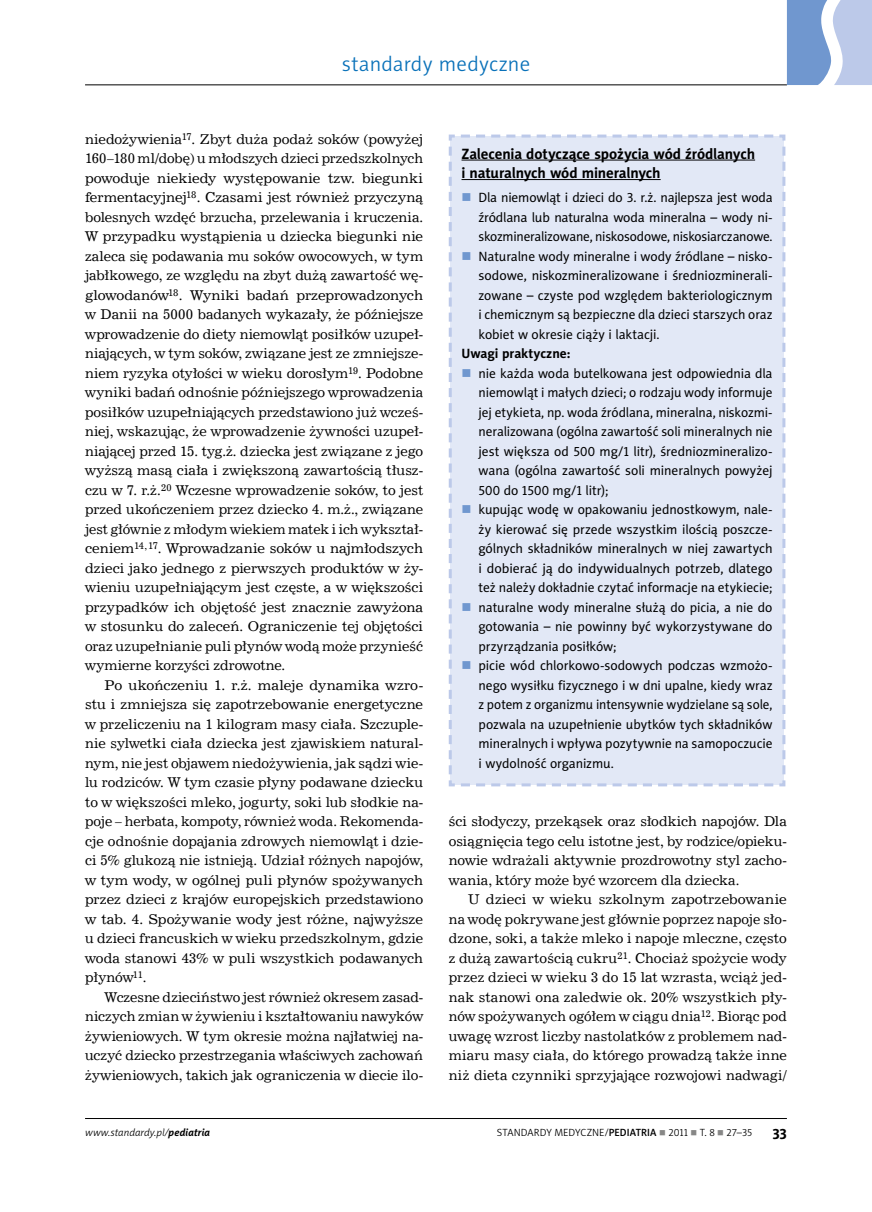
<style>
.page{position:relative;width:872px;height:1212px;background:#fff}
.page>*{position:absolute;margin:0;border:0;box-sizing:border-box;transform-origin:0 0}
.t1{font:21px "Naomi Sans EFN Light";letter-spacing:.005em;color:#0971b9}
.t2{font:700 15px/19.5px "Naomi Sans EFN";letter-spacing:-.005em;color:#000}
.t3{font:13.5px/19.5px "News 702 EU";color:#000;text-align:justify}
.t4{font:13.5px/19.5px "Naomi Sans EFN";letter-spacing:-.005em;color:#000;text-align:justify}
.t5{font:700 13.5px "Naomi Sans EFN";color:#000}
.t6{font:10.5px "Naomi Sans EFN Light";color:#000}
.t7{font:italic 10.5px "Naomi Sans EFN Light";letter-spacing:.005em;color:#000}
.s1{color:#7097cf}
.s2{font-family:"Naomi Sans EFN";font-weight:700}
.s3{font-family:"Naomi Sans EFN Medium"}
.s4{color:#878786}
</style>
<div class="page">
<hr style="left:85px;top:85px;width:702px;height:1px;background:#000">
<hr style="left:85px;top:1118px;width:702px;height:1px;background:#000">
<svg style="left:787px;top:0;width:85px;height:85px;background:#a3bae0"></svg>
<div style="left:448px;top:134px;width:338px;height:653px;background:#e2e8f6"></div>
<h1 class="t1" style="left:342px;top:52px;width:190px">standardy medyczne</h1>
<p class="t3" style="left:85px;top:129px;width:340px">niedożywienia<sup>17</sup>. Zbyt duża podaż soków (powyżej 160–180 ml/dobę) u młodszych dzieci przedszkolnych powoduje niekiedy występowanie tzw. biegunki fermentacyjnej<sup>18</sup>. Czasami jest również przyczyną bolesnych wzdęć brzucha, przelewania i kruczenia.<br>W przypadku wystąpienia u dziecka biegunki nie zaleca się podawania mu soków owocowych, w tym jabłkowego, ze względu na zbyt dużą zawartość wę&shy;glowodanów<sup>18</sup>. Wyniki badań przeprowadzonych w Danii na 5000 badanych wykazały, że późniejsze wprowadzenie do diety niemowląt posiłków uzupeł&shy;niających, w tym soków, związane jest ze zmniejsze&shy;niem ryzyka otyłości w wieku dorosłym<sup>19</sup>. Podobne wyniki badań odnośnie późniejszego wprowadzenia posiłków uzupełniających przedstawiono już wcześ&shy;niej, wskazując, że wprowadzenie żywności uzupeł&shy;niającej przed 15. tyg.ż. dziecka jest związane z jego wyższą masą ciała i zwiększoną zawartością tłusz&shy;czu w 7. r.ż.<sup>20</sup> Wczesne wprowadzenie soków, to jest przed ukończeniem przez dziecko 4. m.ż., związane jest głównie z młodym wiekiem matek i ich wykształ&shy;ceniem<sup>14,17</sup>. Wprowadzanie soków u najmłodszych dzieci jako jednego z pierwszych produktów w ży&shy;wieniu uzupełniającym jest częste, a w większości przypadków ich objętość jest znacznie zawyżona w stosunku do zaleceń. Ograniczenie tej objętości oraz uzupełnianie puli płynów wodą może przynieść wymierne korzyści zdrowotne.</p>
<p class="t3" style="left:85px;top:675px;width:340px;text-indent:20px">Po ukończeniu 1. r.ż. maleje dynamika wzro&shy;stu i zmniejsza się zapotrzebowanie energetyczne w przeliczeniu na 1 kilogram masy ciała. Szczuple&shy;nie sylwetki ciała dziecka jest zjawiskiem natural&shy;nym, nie jest objawem niedożywienia, jak sądzi wie&shy;lu rodziców. W tym czasie płyny podawane dziecku to w większości mleko, jogurty, soki lub słodkie na&shy;poje – herbata, kompoty, również woda. Rekomenda&shy;cje odnośnie dopajania zdrowych niemowląt i dzie&shy;ci 5% glukozą nie istnieją. Udział różnych napojów, w tym wody, w ogólnej puli płynów spożywanych przez dzieci z krajów europejskich przedstawiono w tab. 4. Spożywanie wody jest różne, najwyższe u dzieci francuskich w wieku przedszkolnym, gdzie woda stanowi 43% w puli wszystkich podawanych płynów<sup>11</sup>.</p>
<p class="t3" style="left:85px;top:987px;width:340px;text-indent:20px">Wczesne dzieciństwo jest również okresem zasad&shy;niczych zmian w żywieniu i kształtowaniu nawyków żywieniowych. W tym okresie można najłatwiej na&shy;uczyć dziecko przestrzegania właściwych zachowań żywieniowych, takich jak ograniczenia w diecie ilo-</p>
<p class="t2" style="left:461px;top:144px;width:295px">Zalecenia dotyczące spożycia wód źródlanych i naturalnych wód mineralnych</p>
<p class="t4" style="left:478px;top:188px;width:296px;text-indent:-17px"><span class="s1">■</span> Dla niemowląt i dzieci do 3. r.ż. najlepsza jest woda źródlana lub naturalna woda mineralna – wody ni&shy;skozmineralizowane, niskosodowe, niskosiarczanowe.</p>
<p class="t4" style="left:478px;top:246px;width:296px;text-indent:-17px"><span class="s1">■</span> Naturalne wody mineralne i wody źródlane – nisko&shy;sodowe, niskozmineralizowane i średniozminerali&shy;zowane – czyste pod względem bakteriologicznym i chemicznym są bezpieczne dla dzieci starszych oraz kobiet w okresie ciąży i laktacji.</p>
<p class="t5" style="left:461px;top:346px;width:110px">Uwagi praktyczne:</p>
<p class="t4" style="left:478px;top:363px;width:296px;text-indent:-17px"><span class="s1">■</span> nie każda woda butelkowana jest odpowiednia dla niemowląt i małych dzieci; o rodzaju wody informuje jej etykieta, np. woda źródlana, mineralna, niskozmi&shy;neralizowana (ogólna zawartość soli mineralnych nie jest większa od 500 mg/1 litr), średniozmineralizo&shy;wana (ogólna zawartość soli mineralnych powyżej 500 do 1500 mg/1 litr);</p>
<p class="t4" style="left:478px;top:500px;width:296px;text-indent:-17px"><span class="s1">■</span> kupując wodę w opakowaniu jednostkowym, nale&shy;ży kierować się przede wszystkim ilością poszcze&shy;gólnych składników mineralnych w niej zawartych i dobierać ją do indywidualnych potrzeb, dlatego też należy dokładnie czytać informacje na etykiecie;</p>
<p class="t4" style="left:478px;top:597px;width:295px;text-indent:-17px"><span class="s1">■</span> naturalne wody mineralne służą do picia, a nie do gotowania – nie powinny być wykorzystywane do przyrządzania posiłków;</p>
<p class="t4" style="left:478px;top:656px;width:296px;text-indent:-17px"><span class="s1">■</span> picie wód chlorkowo-sodowych podczas wzmożo&shy;nego wysiłku fizycznego i w dni upalne, kiedy wraz z potem z organizmu intensywnie wydzielane są sole, pozwala na uzupełnienie ubytków tych składników mineralnych i wpływa pozytywnie na samopoczucie i wydolność organizmu.</p>
<p class="t3" style="left:449px;top:812px;width:340px">ści słodyczy, przekąsek oraz słodkich napojów. Dla osiągnięcia tego celu istotne jest, by rodzice/opieku&shy;nowie wdrażali aktywnie prozdrowotny styl zacho&shy;wania, który może być wzorcem dla dziecka.</p>
<p class="t3" style="left:449px;top:890px;width:340px;text-indent:20px">U dzieci w wieku szkolnym zapotrzebowanie na wodę pokrywane jest głównie poprzez napoje sło&shy;dzone, soki, a także mleko i napoje mleczne, często z dużą zawartością cukru<sup>21</sup>. Chociaż spożycie wody przez dzieci w wieku 3 do 15 lat wzrasta, wciąż jed&shy;nak stanowi ona zaledwie ok. 20% wszystkich pły&shy;nów spożywanych ogółem w ciągu dnia<sup>12</sup>. Biorąc pod uwagę wzrost liczby nastolatków z problemem nad&shy;miaru masy ciała, do którego prowadzą także inne niż dieta czynniki sprzyjające rozwojowi nadwagi/</p>
<p class="t7" style="left:85px;top:1127px;width:127px">www.standardy.pl/<span class="s2">pediatria</span></p>
<p class="t6" style="left:497px;top:1127px;width:257px">standardy medyczne/<span class="s3">PEDIATRIA</span> <span class="s4">■</span> 2011 <span class="s4">■</span> T. 8 <span class="s4">■</span> 27–35</p>
<p class="t2" style="left:772px;top:1124px;width:16px">33</p>
</div>
